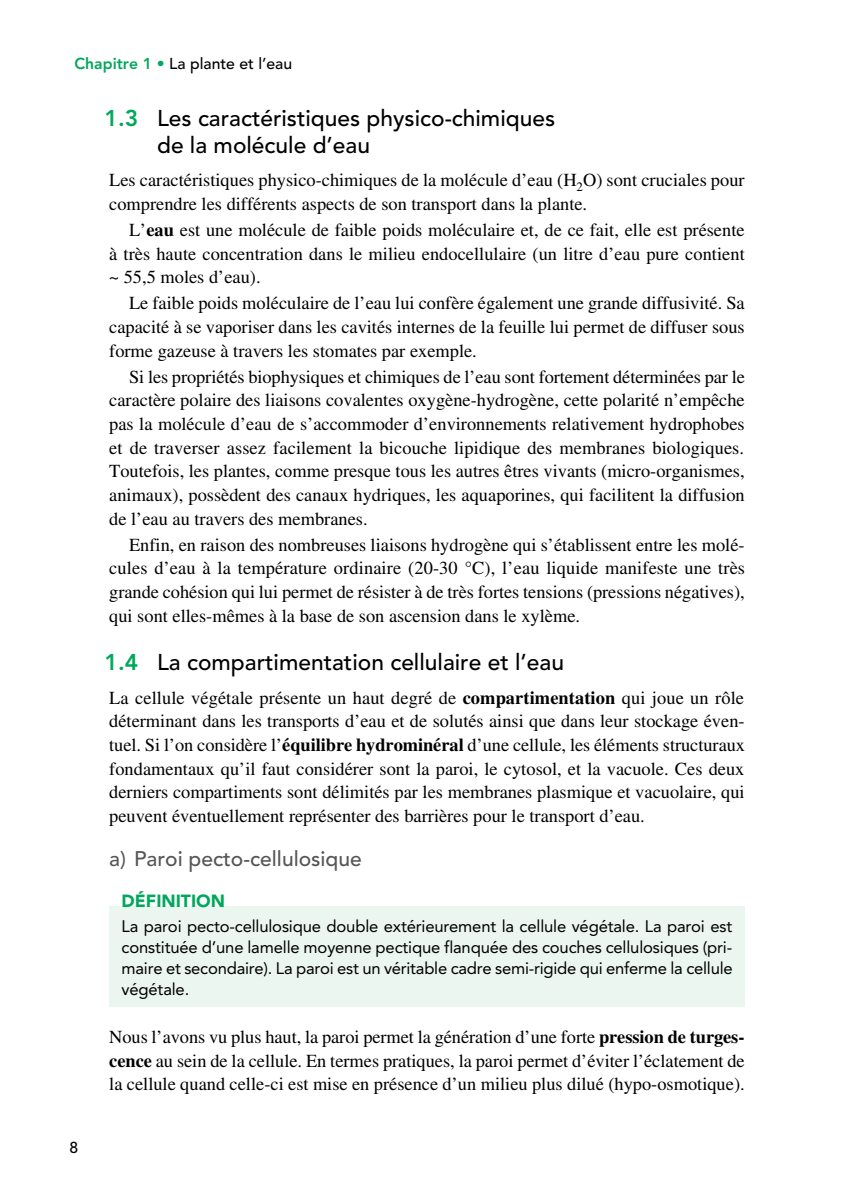
<style>
.page{position:relative;width:844px;height:1191px;background:#fff}
.page>*{position:absolute;margin:0;border:0;box-sizing:border-box;transform-origin:0 0}
.t1{font:500 22.75px/26.2px "Avenir LT Std";color:#000}
.t2{font:500 21px "Avenir LT Std";color:#565655}
.t3{font:18.38px/23.6px "STIX";color:#000;text-align:justify}
.t4{font:900 17.5px "Avenir LT Std";color:#00a85c}
.t5{font:16.62px/21px "Avenir LT Std";letter-spacing:-.015em;color:#000;text-align:justify}
.t6{font:500 15.75px "Avenir LT Std";color:#000}
.s1{font-weight:800;color:#00a85c}
.s2{font-weight:700}
</style>
<div class="page">
<div style="left:109px;top:906px;width:635px;height:101px;background:#eaf6ef"></div>
<p class="t6" style="left:74px;top:54px;width:219px"><span class="s1">Chapitre 1 •</span> La plante et l’eau</p>
<p class="t6" style="left:69px;top:1138px;width:10px">8</p>
<p class="t1" style="left:157px;top:106px;width:399px;text-indent:-53px"><span class="s1">1.3</span> Les caractéristiques physico-chimiques de la molécule d’eau</p>
<p class="t3" style="left:109px;top:169px;width:636px">Les caractéristiques physico-chimiques de la molécule d’eau (H<sub>2</sub>O) sont cruciales pour comprendre les différents aspects de son transport dans la plante.</p>
<p class="t3" style="left:109px;top:219px;width:637px;text-indent:20px">L’<span class="s2">eau</span> est une molécule de faible poids moléculaire et, de ce fait, elle est présente à très haute concentration dans le milieu endocellulaire (un litre d’eau pure contient ~ 55,5 moles d’eau).</p>
<p class="t3" style="left:109px;top:292px;width:637px;text-indent:20px">Le faible poids moléculaire de l’eau lui confère également une grande diffusivité. Sa capacité à se vaporiser dans les cavités internes de la feuille lui permet de diffuser sous forme gazeuse à travers les stomates par exemple.</p>
<p class="t3" style="left:109px;top:366px;width:637px;text-indent:20px">Si les propriétés biophysiques et chimiques de l’eau sont fortement déterminées par le caractère polaire des liaisons covalentes oxygène-hydrogène, cette polarité n’empêche pas la molécule d’eau de s’accommoder d’environnements relativement hydrophobes et de traverser assez facilement la bicouche lipidique des membranes biologiques.<br>Toutefois, les plantes, comme presque tous les autres êtres vivants (micro-organismes, animaux), possèdent des canaux hydriques, les aquaporines, qui facilitent la diffusion de l’eau au travers des membranes.</p>
<p class="t3" style="left:109px;top:534px;width:637px;text-indent:20px">Enfin, en raison des nombreuses liaisons hydrogène qui s’établissent entre les molé&shy;cules d’eau à la température ordinaire (20-30 °C), l’eau liquide manifeste une très grande cohésion qui lui permet de résister à de très fortes tensions (pressions négatives), qui sont elles-mêmes à la base de son ascension dans le xylème.</p>
<p class="t1" style="left:104px;top:649px;width:461px"><span class="s1">1.4</span> La compartimentation cellulaire et l’eau</p>
<p class="t3" style="left:109px;top:687px;width:637px">La cellule végétale présente un haut degré de <span class="s2">compartimentation</span> qui joue un rôle déterminant dans les transports d’eau et de solutés ainsi que dans leur stockage éven&shy;tuel. Si l’on considère l’<span class="s2">équilibre hydrominéral</span> d’une cellule, les éléments structuraux fondamentaux qu’il faut considérer sont la paroi, le cytosol, et la vacuole. Ces deux derniers compartiments sont délimités par les membranes plasmique et vacuolaire, qui peuvent éventuellement représenter des barrières pour le transport d’eau.</p>
<p class="t2" style="left:109px;top:846px;width:254px">a) Paroi pecto-cellulosique</p>
<p class="t4" style="left:122px;top:890px;width:105px">DÉFINITION</p>
<p class="t5" style="left:122px;top:915px;width:612px">La paroi pecto-cellulosique double extérieurement la cellule végétale. La paroi est constituée d’une lamelle moyenne pectique flanquée des couches cellulosiques (pri&shy;maire et secondaire). La paroi est un véritable cadre semi-rigide qui enferme la cellule végétale.</p>
<p class="t3" style="left:109px;top:1026px;width:637px">Nous l’avons vu plus haut, la paroi permet la génération d’une forte <span class="s2">pression de turges&shy;cence</span> au sein de la cellule. En termes pratiques, la paroi permet d’éviter l’éclatement de la cellule quand celle-ci est mise en présence d’un milieu plus dilué (hypo-osmotique).</p>
</div>
